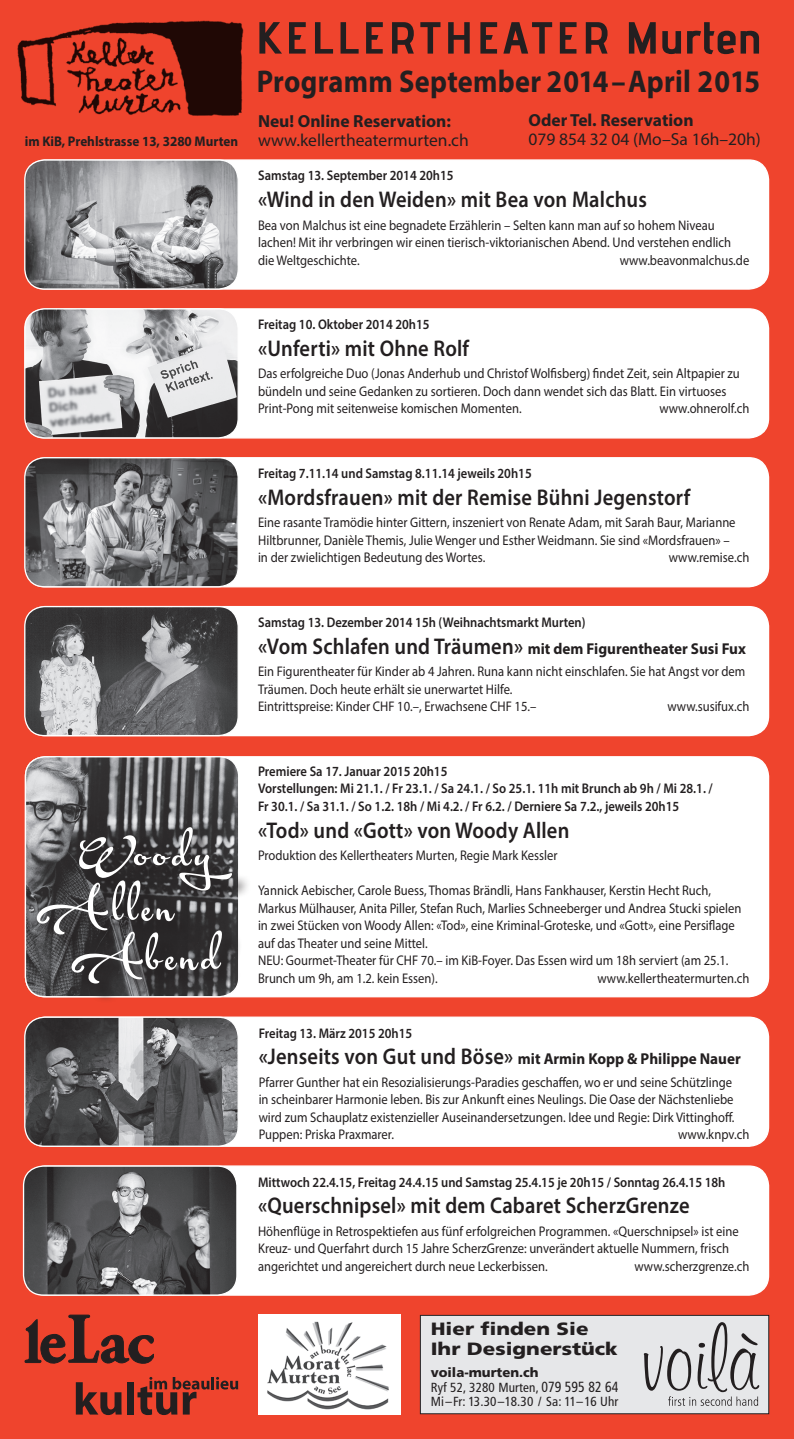
<style>
.page{position:relative;width:794px;height:1439px;background:#ef442d}
.page>*{position:absolute;margin:0;border:0;box-sizing:border-box;transform-origin:0 0}
.t1{font:66.5px "Acryle Script Personal Use";letter-spacing:.06em;color:#fff}
.t2{font:44.8px "advent Bd 3";letter-spacing:.06em;color:#231f20;scale:1.12 1}
.t3{font:700 31.5px "Myriad Pro";letter-spacing:.01em;color:#231f20;scale:.9 1}
.t4{font:600 22.75px "Myriad Pro";letter-spacing:.01em;color:#231f20;scale:.9 1}
.t5{font:900 17.68px/19.2px "Frutiger LT Std";color:#231f20;scale:1.16 1}
.t6{font:700 17.5px "Myriad Pro";color:#231f20}
.t7{font:17.5px "Myriad Pro";color:#231f20}
.t8{font:700 15.75px "Myriad Pro";color:#231f20;scale:.96 1}
.t9{font:14px/17.5px "Myriad Pro";color:#231f20;scale:.9 1}
.t10{font:600 14px/17.5px "Myriad Pro";color:#231f20;scale:.9 1}
.t11{font:700 14px "Myriad Pro";color:#231f20;scale:.94 1}
.t12{font:condensed 13.12px/14.5px "Frutiger LT Std";letter-spacing:.01em;color:#231f20}
.s1{font-weight:400;font-size:17.5px}
.s2{font-weight:600;font-size:22.75px}
.s3{font-weight:900;font-stretch:normal}
.s4{font-size:14.7px}
</style>
<div class="page">
<div style="left:25px;top:160px;width:743px;height:129px;background:#fff;border-radius:20px"></div>
<div style="left:25px;top:159px;width:744px;height:131px;border:1px solid #fff;border-radius:20px"></div>
<div style="left:25px;top:309px;width:743px;height:129px;background:#fff;border-radius:20px"></div>
<div style="left:25px;top:308px;width:744px;height:130px;border:1px solid #fff;border-radius:20px"></div>
<div style="left:25px;top:458px;width:743px;height:129px;background:#fff;border-radius:20px"></div>
<div style="left:25px;top:457px;width:744px;height:130px;border:1px solid #fff;border-radius:20px"></div>
<div style="left:25px;top:606px;width:743px;height:129px;background:#fff;border-radius:20px"></div>
<div style="left:25px;top:606px;width:744px;height:130px;border:1px solid #fff;border-radius:20px"></div>
<div style="left:25px;top:1017px;width:743px;height:129px;background:#fff;border-radius:20px"></div>
<div style="left:25px;top:1016px;width:744px;height:131px;border:1px solid #fff;border-radius:20px"></div>
<div style="left:25px;top:1166px;width:743px;height:129px;background:#fff;border-radius:20px"></div>
<div style="left:25px;top:1165px;width:744px;height:130px;border:1px solid #fff;border-radius:20px"></div>
<div style="left:25px;top:757px;width:743px;height:239px;background:#fff;border-radius:20px"></div>
<img style="left:26px;top:160px;width:212px;height:129px">
<div style="left:24px;top:159px;width:215px;height:131px;border:1px solid #fff;border-radius:20px"></div>
<img style="left:25px;top:309px;width:213px;height:129px">
<div style="left:24px;top:308px;width:215px;height:130px;border:1px solid #fff;border-radius:20px"></div>
<img style="left:25px;top:458px;width:213px;height:129px">
<div style="left:24px;top:457px;width:215px;height:130px;border:1px solid #fff;border-radius:20px"></div>
<img style="left:25px;top:606px;width:213px;height:129px">
<div style="left:24px;top:606px;width:215px;height:130px;border:1px solid #fff;border-radius:20px"></div>
<img style="left:26px;top:1017px;width:212px;height:129px">
<div style="left:24px;top:1016px;width:215px;height:131px;border:1px solid #fff;border-radius:20px"></div>
<img style="left:24px;top:1166px;width:213px;height:129px">
<div style="left:23px;top:1165px;width:215px;height:130px;border:1px solid #fff;border-radius:20px"></div>
<img style="left:17px;top:20px;width:227px;height:96px">
<img style="left:25px;top:757px;width:212px;height:239px">
<svg style="left:25px;top:1315px;width:129px;height:48px"></svg>
<svg style="left:76px;top:1382px;width:46px;height:33px"></svg>
<div style="left:127px;top:1382px;width:7px;height:32px;background:#231f20"></div>
<svg style="left:137px;top:1377px;width:101px;height:38px"></svg>
<img style="left:258px;top:1315px;width:143px;height:99px">
<div style="left:420px;top:1315px;width:348px;height:98px;background:#e6e7e9"></div>
<div style="left:420px;top:1315px;width:349px;height:99px;border:1px solid #231f20"></div>
<svg style="left:644px;top:1322px;width:115px;height:83px"></svg>
<svg style="left:39px;top:828px;width:212px;height:172px;background:#4f4b4c"></svg>
<h2 class="t2" style="left:255px;top:10px;width:453px">KELLERTHEATER Murten</h2>
<h3 class="t3" style="left:257px;top:61px;width:560px">Programm September 2014–April 2015</h3>
<p class="t6" style="left:528px;top:109px;width:167px">Oder Tel. Reservation</p>
<p class="t7" style="left:528px;top:129px;width:234px">079 854 32 04 (Mo–Sa 16h–20h)</p>
<p class="t6" style="left:258px;top:109px;width:194px">Neu! Online Reservation:</p>
<p class="t11" style="left:25px;top:132px;width:474px">im KiB, Prehlstrasse 13, 3280 Murten <span class="s1">www.kellertheatermurten.ch</span></p>
<p class="t10" style="left:258px;top:167px;width:219px">Samstag 13. September 2014 20h15</p>
<h3 class="t4" style="left:258px;top:185px;width:434px">«Wind in den Weiden» mit Bea von Malchus</h3>
<p class="t9" style="left:258px;top:216px;width:527px">Bea von Malchus ist eine begnadete Erzählerin – Selten kann man auf so hohem Niveau lachen! Mit ihr verbringen wir einen tierisch-viktorianischen Abend. Und verstehen endlich die Weltgeschichte.</p>
<p class="t9" style="left:620px;top:251px;width:145px">www.beavonmalchus.de</p>
<p class="t10" style="left:258px;top:315px;width:192px">Freitag 10. Oktober 2014 20h15</p>
<h3 class="t4" style="left:258px;top:334px;width:236px">«Unferti» mit Ohne Rolf</h3>
<p class="t9" style="left:258px;top:365px;width:537px">Das erfolgreiche Duo (Jonas Anderhub und Christof Wolfisberg) findet Zeit, sein Altpapier zu bündeln und seine Gedanken zu sortieren. Doch dann wendet sich das Blatt. Ein virtuoses<br>Print-Pong mit seitenweise komischen Momenten.</p>
<p class="t9" style="left:659px;top:400px;width:101px">www.ohnerolf.ch</p>
<p class="t10" style="left:258px;top:464px;width:306px">Freitag 7.11.14 und Samstag 8.11.14 jeweils 20h15</p>
<h3 class="t4" style="left:258px;top:483px;width:482px">«Mordsfrauen» mit der Remise Bühni Jegenstorf</h3>
<p class="t9" style="left:258px;top:514px;width:532px">Eine rasante Tramödie hinter Gittern, inszeniert von Renate Adam, mit Sarah Baur, Marianne<br>Hiltbrunner, Danièle Themis, Julie Wenger und Esther Weidmann. Sie sind «Mordsfrauen» – in der zwielichtigen Bedeutung des Wortes.</p>
<p class="t9" style="left:669px;top:549px;width:91px">www.remise.ch</p>
<h1 class="t1" style="left:78px;top:818px;width:171px">Woody</h1>
<h1 class="t1" style="left:36px;top:872px;width:139px">Allen</h1>
<h1 class="t1" style="left:71px;top:921px;width:151px">Abend</h1>
<p class="t10" style="left:258px;top:613px;width:365px">Samstag 13. Dezember 2014 15h (Weihnachtsmarkt Murten)</p>
<p class="t8" style="left:258px;top:638px;width:510px"><span class="s2">«Vom Schlafen und Träumen»</span> mit dem Figurentheater Susi Fux</p>
<p class="t9" style="left:258px;top:662px;width:543px">Ein Figurentheater für Kinder ab 4 Jahren. Runa kann nicht einschlafen. Sie hat Angst vor dem<br>Träumen. Doch heute erhält sie unerwartet Hilfe.<br>Eintrittspreise: Kinder CHF 10.–, Erwachsene CHF 15.–</p>
<p class="t9" style="left:667px;top:697px;width:92px">www.susifux.ch</p>
<p class="t10" style="left:258px;top:762px;width:507px">Premiere Sa 17. Januar 2015 20h15<br>Vorstellungen: Mi 21.1. / Fr 23.1. / Sa 24.1. / So 25.1. 11h mit Brunch ab 9h / Mi 28.1. /<br>Fr 30.1. / Sa 31.1. / So 1.2. 18h / Mi 4.2. / Fr 6.2. / Derniere Sa 7.2., jeweils 20h15</p>
<h3 class="t4" style="left:258px;top:815px;width:347px">«Tod» und «Gott» von Woody Allen</h3>
<p class="t9" style="left:258px;top:846px;width:334px">Produktion des Kellertheaters Murten, Regie Mark Kessler</p>
<p class="t9" style="left:258px;top:881px;width:538px">Yannick Aebischer, Carole Buess, Thomas Brändli, Hans Fankhauser, Kerstin Hecht Ruch, Markus Mülhauser, Anita Piller, Stefan Ruch, Marlies Schneeberger und Andrea Stucki spielen in zwei Stücken von Woody Allen: «Tod», eine Kriminal-Groteske, und «Gott», eine Persiflage auf das Theater und seine Mittel.<br>NEU: Gourmet-Theater für CHF 70.– im KiB-Foyer. Das Essen wird um 18h serviert (am 25.1.<br>Brunch um 9h, am 1.2. kein Essen).</p>
<p class="t9" style="left:597px;top:969px;width:170px">www.kellertheatermurten.ch</p>
<p class="t10" style="left:259px;top:1024px;width:172px">Freitag 13. März 2015 20h15</p>
<p class="t8" style="left:259px;top:1048px;width:504px"><span class="s2">«Jenseits von Gut und Böse»</span> mit Armin Kopp &amp; Philippe Nauer</p>
<p class="t9" style="left:259px;top:1073px;width:530px">Pfarrer Gunther hat ein Resozialisierungs-Paradies geschaffen, wo er und seine Schützlinge in scheinbarer Harmonie leben. Bis zur Ankunft eines Neulings. Die Oase der Nächstenliebe wird zum Schauplatz existenzieller Auseinandersetzungen. Idee und Regie: Dirk Vittinghoff.<br>Puppen: Priska Praxmarer.</p>
<p class="t9" style="left:678px;top:1125px;width:81px">www.knpv.ch</p>
<p class="t10" style="left:258px;top:1172px;width:521px">Mittwoch 22.4.15, Freitag 24.4.15 und Samstag 25.4.15 je 20h15 / Sonntag 26.4.15 18h</p>
<h3 class="t4" style="left:258px;top:1191px;width:481px">«Querschnipsel» mit dem Cabaret ScherzGrenze</h3>
<p class="t9" style="left:258px;top:1222px;width:536px">Höhenflüge in Retrospektiefen aus fünf erfolgreichen Programmen. «Querschnipsel» ist eine<br>Kreuz- und Querfahrt durch 15 Jahre ScherzGrenze: unverändert aktuelle Nummern, frisch angerichtet und angereichert durch neue Leckerbissen.</p>
<p class="t9" style="left:634px;top:1257px;width:129px">www.scherzgrenze.ch</p>
<p class="t5" style="left:431px;top:1319px;width:163px">Hier finden Sie<br>Ihr Designerstück</p>
<p class="t12" style="left:431px;top:1365px;width:189px"><span class="s3">voila-murten.ch<br></span>Ryf 52, 3280 Murten, <span class="s4">079 595 82 64<br></span>Mi–Fr: 13.30–18.30 / Sa: 11–16 Uhr</p>
</div>
